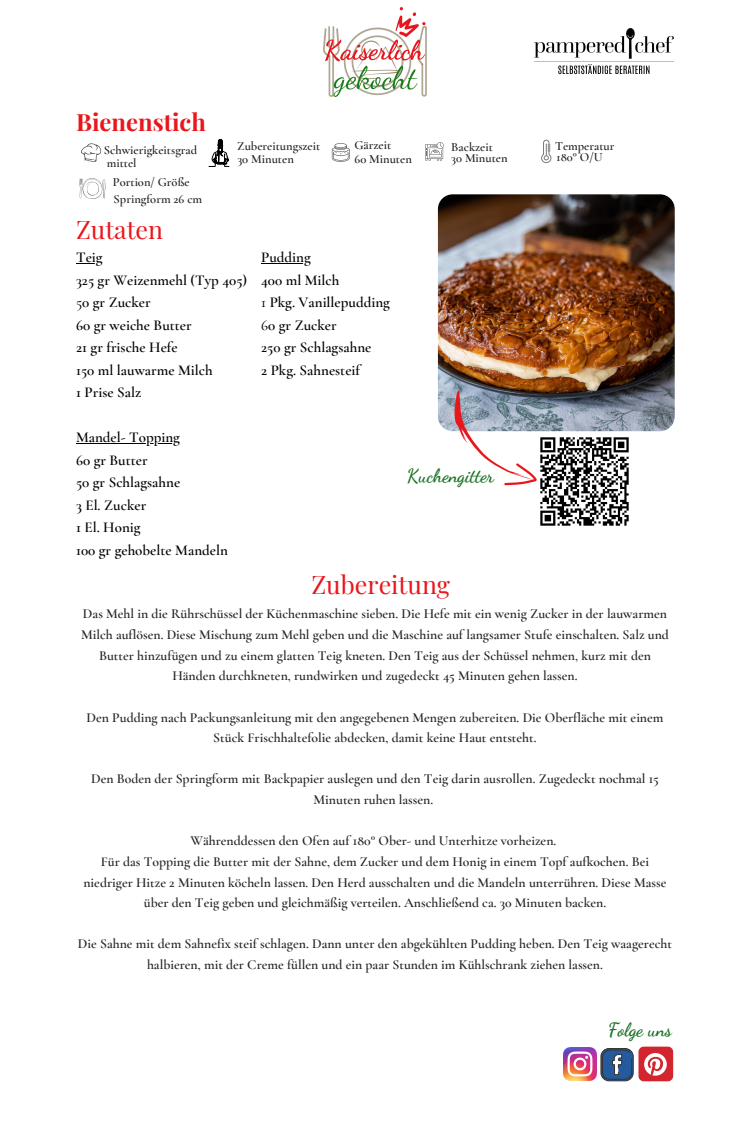
<style>
.page{position:relative;width:750px;height:1125px;background:#fff}
.page>*{position:absolute;margin:0;border:0;box-sizing:border-box;transform-origin:0 0}
.t1{font:25px "Playfair Display";color:#e9161c}
.t2{font:700 23.75px "Playfair Display";color:#e9161c}
.t3{font:700 18.75px "Dancing Script";color:#1f7328}
.t4{font:600 15px "Cormorant Garamond";color:#000}
.t5{font:600 13.75px/20.6px "Cormorant Garamond";color:#222;text-align:center}
.t6{font:600 12.5px "Cormorant Garamond";color:#222}
.s1{font-weight:500}
</style>
<div class="page">
<img style="left:323px;top:7px;width:104px;height:90px">
<svg style="left:81px;top:143px;width:20px;height:19px"></svg>
<svg style="left:79px;top:178px;width:26px;height:21px"></svg>
<svg style="left:209px;top:139px;width:20px;height:28px"></svg>
<div style="left:601px;top:1048px;width:32px;height:33px;border:1px solid #333;border-radius:8px"></div>
<svg style="left:602px;top:1050px;width:30px;height:30px"></svg>
<div style="left:638px;top:1047px;width:35px;height:34px;background:#d2252d;border-radius:5px"></div>
<svg style="left:644px;top:1053px;width:23px;height:23px"></svg>
<img style="left:563px;top:1047px;width:33px;height:33px">
<svg style="left:425px;top:142px;width:19px;height:19px"></svg>
<svg style="left:541px;top:140px;width:10px;height:23px"></svg>
<img style="left:534px;top:28px;width:139px;height:47px">
<img style="left:438px;top:194px;width:237px;height:237px;border-radius:15px">
<img style="left:540px;top:437px;width:89px;height:89px">
<svg style="left:438px;top:381px;width:100px;height:105px"></svg>
<svg style="left:332px;top:143px;width:18px;height:19px"></svg>
<svg style="left:76px;top:263px;width:19px;height:1px"></svg>
<hr style="left:76px;top:443px;width:104px;height:1px;background:#000">
<hr style="left:261px;top:263px;width:50px;height:1px;background:#000">
<p class="t2" style="left:76px;top:105px;width:131px">Bienenstich</p>
<p class="t6" style="left:104px;top:142px;width:95px">Schwierigkeitsgrad</p>
<p class="t6" style="left:107px;top:155px;width:31px">mittel</p>
<p class="t6" style="left:113px;top:175px;width:78px">Portion/ Größe</p>
<p class="t6" style="left:114px;top:191px;width:90px">Springform 26 cm</p>
<p class="t1" style="left:76px;top:212px;width:89px">Zutaten</p>
<p class="t6" style="left:237px;top:139px;width:85px">Zubereitungszeit</p>
<p class="t6" style="left:237px;top:152px;width:58px">30 Minuten</p>
<p class="t6" style="left:355px;top:137px;width:38px">Gärzeit</p>
<p class="t6" style="left:355px;top:151px;width:59px">60 Minuten</p>
<p class="t6" style="left:451px;top:139px;width:43px">Backzeit</p>
<p class="t6" style="left:451px;top:150px;width:58px">30 Minuten</p>
<p class="t6" style="left:557px;top:149px;width:47px">180° O/U</p>
<p class="t6" style="left:555px;top:139px;width:61px">Temperatur</p>
<p class="t4" style="left:76px;top:248px;width:28px">Teig</p>
<p class="t4" style="left:76px;top:271px;width:173px">325 gr Weizenmehl (Typ 405)</p>
<p class="t4" style="left:76px;top:293px;width:76px"><span class="s1">5</span>0 gr Zucker</p>
<p class="t4" style="left:76px;top:316px;width:117px">60 gr weiche Butter</p>
<p class="t4" style="left:76px;top:338px;width:103px">21 gr frische Hefe</p>
<p class="t4" style="left:76px;top:361px;width:138px">150 ml lauwarme Milch</p>
<p class="t4" style="left:76px;top:383px;width:67px">1 Prise Salz</p>
<p class="t4" style="left:76px;top:428px;width:105px">Mandel- Topping</p>
<p class="t4" style="left:76px;top:451px;width:73px">60 gr Butter</p>
<p class="t4" style="left:76px;top:473px;width:106px">50 gr Schlagsahne</p>
<p class="t4" style="left:76px;top:496px;width:72px">3 El. Zucker</p>
<p class="t4" style="left:76px;top:518px;width:66px">1 El. Honig</p>
<p class="t4" style="left:76px;top:541px;width:153px">100 gr gehobelte Mandeln</p>
<p class="t4" style="left:261px;top:248px;width:51px">Pudding</p>
<p class="t4" style="left:261px;top:271px;width:80px">400 ml Milch</p>
<p class="t4" style="left:261px;top:293px;width:130px"><span class="s1">1</span> Pkg. Vanillepudding</p>
<p class="t4" style="left:261px;top:316px;width:77px"><span class="s1">6</span>0 gr Zucker</p>
<p class="t4" style="left:261px;top:338px;width:112px">250 gr Schlagsahne</p>
<p class="t4" style="left:261px;top:361px;width:100px">2 Pkg. Sahnesteif</p>
<p class="t3" style="left:407px;top:465px;width:89px">Kuchengitter</p>
<p class="t1" style="left:311px;top:567px;width:140px">Zubereitung</p>
<p class="t5" style="left:81px;top:604px;width:589px">Das Mehl in die Rührschüssel der Küchenmaschine sieben. Die Hefe mit ein wenig Zucker in der lauwarmen Milch auflösen. Diese Mischung zum Mehl geben und die Maschine auf langsamer Stufe einschalten. Salz und Butter hinzufügen und zu einem glatten Teig kneten. Den Teig aus der Schüssel nehmen, kurz mit den Händen durchkneten, rundwirken und zugedeckt 45 Minuten gehen lassen.</p>
<p class="t5" style="left:87px;top:707px;width:578px">Den Pudding nach Packungsanleitung mit den angegebenen Mengen zubereiten. Die Oberfläche mit einem<br>Stück Frischhaltefolie abdecken, damit keine Haut entsteht.</p>
<p class="t5" style="left:91px;top:769px;width:569px">Den Boden der Springform mit Backpapier auslegen und den Teig darin ausrollen. Zugedeckt nochmal 15<br>Minuten ruhen lassen.</p>
<p class="t5" style="left:190px;top:831px;width:367px">Währenddessen den Ofen auf 180° Ober- und Unterhitze vorheizen.</p>
<p class="t5" style="left:83px;top:851px;width:585px">Für das Topping die Butter mit der Sahne, dem Zucker und dem Honig in einem Topf aufkochen. Bei niedriger Hitze 2 Minuten köcheln lassen. Den Herd ausschalten und die Mandeln unterrühren. Diese Masse über den Teig geben und gleichmäßig verteilen. Anschließend ca. 30 Minuten backen.</p>
<p class="t5" style="left:78px;top:934px;width:596px">Die Sahne mit dem Sahnefix steif schlagen. Dann unter den abgekühlten Pudding heben. Den Teig waagerecht halbieren, mit der Creme füllen und ein paar Stunden im Kühlschrank ziehen lassen.</p>
<p class="t3" style="left:608px;top:1019px;width:65px">Folge uns</p>
</div>
